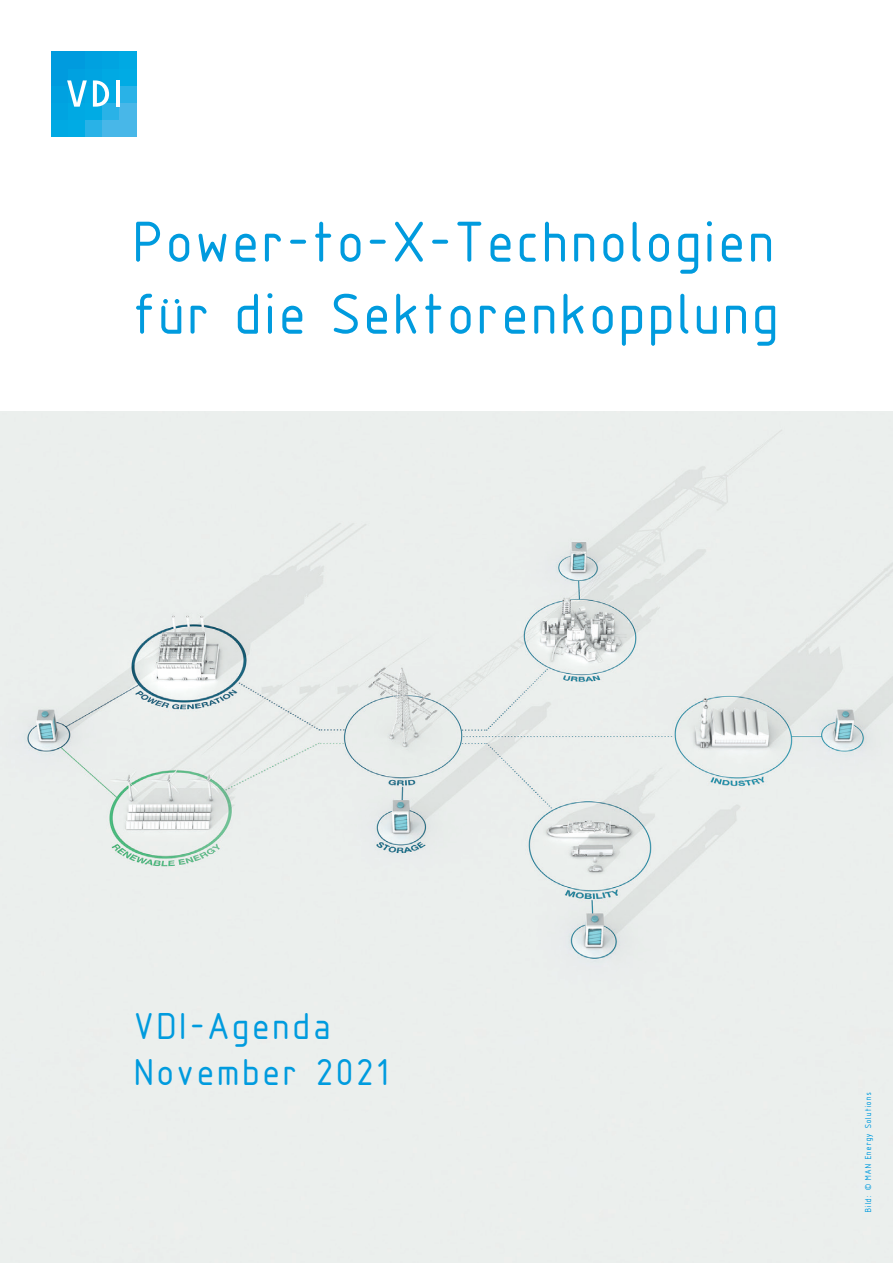
<style>
.page{position:relative;width:893px;height:1263px;background:#fff}
.page>*{position:absolute;margin:0;border:0;box-sizing:border-box;transform-origin:0 0}
.t1{font:60px/72px "Isonorm 3098 LW20";letter-spacing:-.03em;color:#009bde}
.t2{font:39px/46.8px "Isonorm 3098 LW20";color:#009bde}
.t3{font:9px "Isonorm 3098 LW20";color:#009bde}
</style>
<div class="page">
<img style="left:0;top:411px;width:893px;height:852px">
<div style="left:51px;top:119px;width:17px;height:17px;background:#00a9e3"></div>
<div style="left:68px;top:119px;width:17px;height:17px;background:#00abe4"></div>
<div style="left:85px;top:119px;width:17px;height:17px;background:#29b2e7"></div>
<div style="left:102px;top:119px;width:17px;height:17px;background:#48b7e8"></div>
<div style="left:119px;top:119px;width:17px;height:17px;background:#48b7e8"></div>
<div style="left:51px;top:102px;width:17px;height:17px;background:#00a4e1"></div>
<div style="left:68px;top:102px;width:17px;height:17px;background:#00a9e3"></div>
<div style="left:85px;top:102px;width:17px;height:17px;background:#00abe4"></div>
<div style="left:102px;top:102px;width:17px;height:17px;background:#29b2e7"></div>
<div style="left:119px;top:102px;width:17px;height:17px;background:#48b7e8"></div>
<div style="left:51px;top:85px;width:17px;height:17px;background:#00a1e0"></div>
<svg style="left:87px;top:85px;width:6px;height:17px"></svg>
<div style="left:102px;top:85px;width:17px;height:17px;background:#00abe4"></div>
<div style="left:119px;top:85px;width:17px;height:17px;background:#29b2e7"></div>
<div style="left:51px;top:68px;width:17px;height:17px;background:#009bde"></div>
<div style="left:68px;top:68px;width:17px;height:17px;background:#00a1e0"></div>
<div style="left:85px;top:68px;width:17px;height:17px;background:#00a4e1"></div>
<div style="left:102px;top:68px;width:17px;height:17px;background:#00a9e3"></div>
<div style="left:119px;top:68px;width:17px;height:17px;background:#00abe4"></div>
<div style="left:51px;top:51px;width:17px;height:17px;background:#009bde"></div>
<div style="left:68px;top:51px;width:17px;height:17px;background:#009bde"></div>
<div style="left:85px;top:51px;width:17px;height:17px;background:#00a1e0"></div>
<div style="left:102px;top:51px;width:17px;height:17px;background:#00a4e1"></div>
<svg style="left:67px;top:80px;width:20px;height:27px"></svg>
<svg style="left:93px;top:80px;width:16px;height:27px"></svg>
<hr style="left:116px;top:80px;width:4px;height:27px;background:#fff">
<div style="left:119px;top:51px;width:17px;height:17px;background:#00a9e3"></div>
<p class="t1" style="left:136px;top:207px;width:652px">Power-to-X-Technologien für die Sektorenkopplung</p>
<p class="t2" style="left:136px;top:1003px;width:259px">VDI-Agenda<br>November 2021</p>
<p class="t3" style="left:863px;top:1212px;width:122px;rotate:-90deg">Bild: © MAN Energy Solutions</p>
</div>
